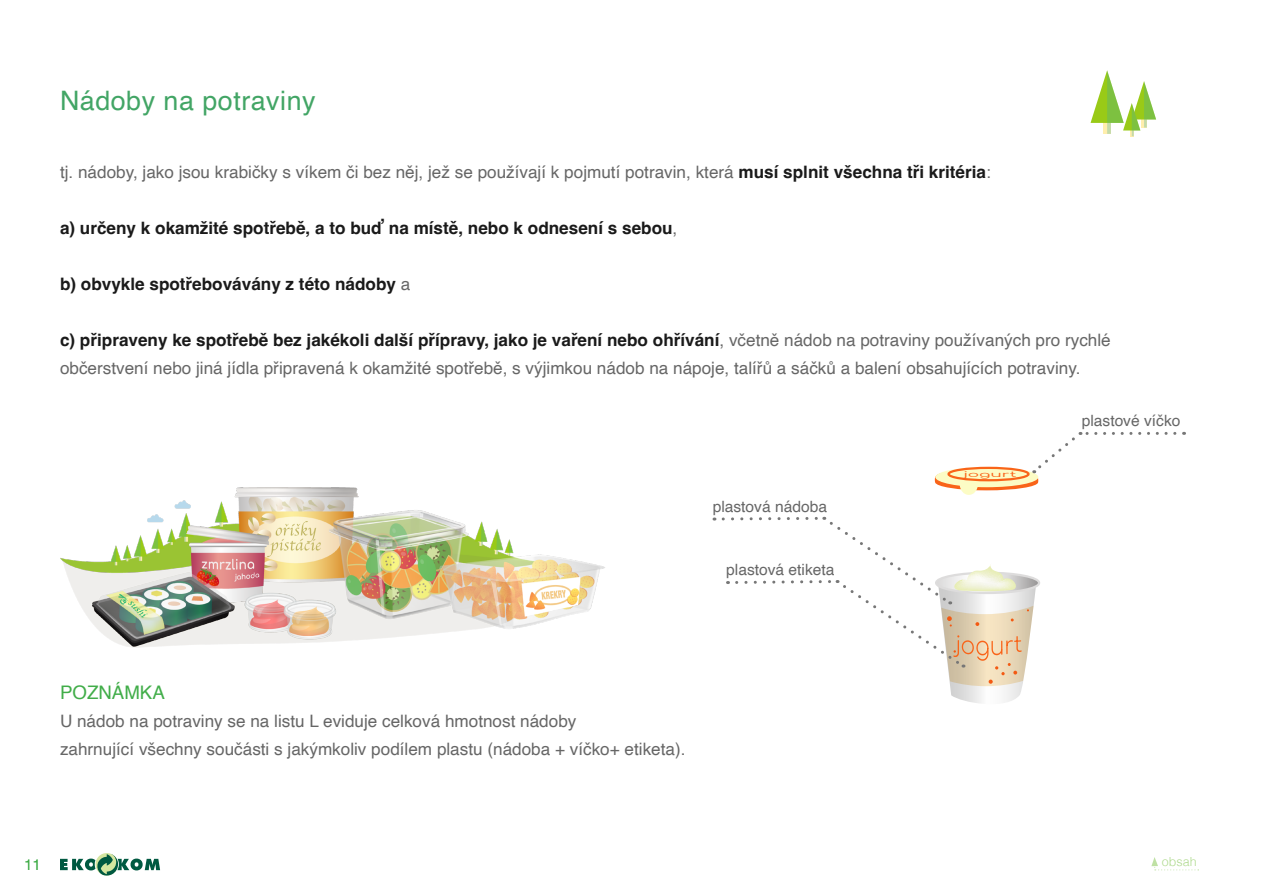
<style>
.page{position:relative;width:1263px;height:893px;background:#fff}
.page>*{position:absolute;margin:0;border:0;box-sizing:border-box;transform-origin:0 0}
.t1{font:26.85px "Helvetica";letter-spacing:.02em;color:#42a565}
.t2{font:18.75px "Helvetica";color:#41ad49}
.t3{font:17.1px/28px "Helvetica";color:#666}
.t4{font:700 17.1px "Helvetica";color:#1a1a1a}
.t5{font:15.6px "Helvetica";color:#666}
.t6{font:300 15px "Helvetica";color:#41ad49}
.t7{font:300 12.6px "Helvetica";color:#afda8e}
.t8{font:7.65px "Comfortaa";color:#f96419;scale:2.21 1}
.s1{font-weight:700;color:#1a1a1a}
.s2{font-weight:400;color:#666}
</style>
<div class="page">
<svg style="left:60px;top:854px;width:100px;height:21px"></svg>
<div style="left:960px;top:475px;width:18px;height:20px;background:#fcfcc5;border-radius:50%"></div>
<svg style="left:934px;top:432px;width:241px;height:58px"></svg>
<svg style="left:714px;top:516px;width:325px;height:187px"></svg>
<img style="left:60px;top:488px;width:545px;height:160px">
<svg style="left:1090px;top:70px;width:66px;height:66px"></svg>
<svg style="left:1151px;top:857px;width:48px;height:13px"></svg>
<h1 class="t1" style="left:60px;top:80px;width:257px">Nádoby na potraviny</h1>
<p class="t3" style="left:60px;top:158px;width:932px">tj. nádoby, jako jsou krabičky s víkem či bez něj, jež se používají k pojmutí potravin, která <span class="s1">musí splnit všechna tři kritéria</span>:</p>
<p class="t4" style="left:60px;top:217px;width:619px">a) určeny k okamžité spotřebě, a to buď na místě, nebo k odnesení s sebou<span class="s2">,</span></p>
<p class="t4" style="left:60px;top:274px;width:352px">b) obvykle spotřebovávány z této nádoby <span class="s2">a</span></p>
<p class="t3" style="left:60px;top:327px;width:1052px"><span class="s1">c) připraveny ke spotřebě bez jakékoli další přípravy, jako je vaření nebo ohřívání</span>, včetně nádob na potraviny používaných pro rychlé občerstvení nebo jiná jídla připravená k okamžité spotřebě, s výjimkou nádob na nápoje, talířů a sáčků a balení obsahujících potraviny.</p>
<p class="t5" style="left:713px;top:494px;width:116px">plastová nádoba</p>
<p class="t5" style="left:726px;top:558px;width:110px">plastová etiketa</p>
<p class="t8" style="left:963px;top:467px;width:25px">jogurt</p>
<p class="t5" style="left:1082px;top:408px;width:100px">plastové víčko</p>
<p class="t2" style="left:60px;top:678px;width:106px">POZNÁMKA</p>
<p class="t3" style="left:60px;top:708px;width:627px">U nádob na potraviny se na listu L eviduje celková hmotnost nádoby<br>zahrnující všechny součásti s jakýmkoliv podílem plastu (nádoba + víčko+ etiketa).</p>
<p class="t6" style="left:24px;top:852px;width:18px">11</p>
<p class="t7" style="left:1162px;top:851px;width:36px">obsah</p>
</div>
